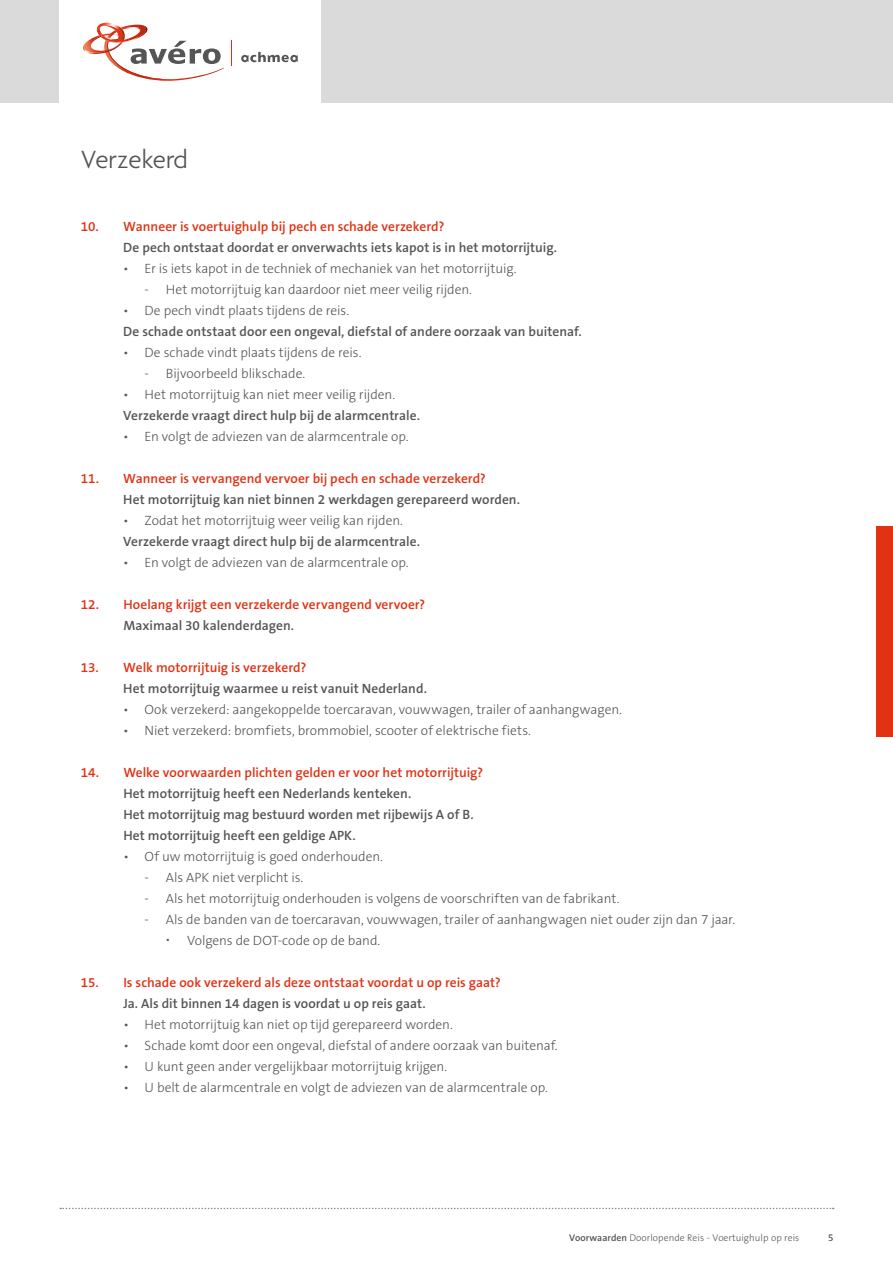
<style>
.page{position:relative;width:893px;height:1263px;background:#fff}
.page>*{position:absolute;margin:0;border:0;box-sizing:border-box;transform-origin:0 0}
.t1{font:300 27px "Agenda";color:#555}
.t2{font:300 13.5px/21px "The Sans B3";letter-spacing:-.005em;color:#555}
.t3{font:600 13.5px/21px "The Sans B6";letter-spacing:.005em;color:#555}
.t4{font:600 13.5px "The Sans B6";color:#e13214}
.t5{font:300 9.75px "The Sans B3";letter-spacing:.005em;color:#555}
.s1{font-family:"The Sans B6";font-weight:600}
</style>
<div class="page">
<div style="left:0;top:0;width:893px;height:103px;background:#dadada"></div>
<div style="left:60px;top:0;width:261px;height:103px;background:#fff"></div>
<svg style="left:241px;top:52px;width:57px;height:10px"></svg>
<svg style="left:83px;top:22px;width:141px;height:59px"></svg>
<svg style="left:231px;top:41px;width:1px;height:25px"></svg>
<svg style="left:60px;top:1208px;width:774px;height:1px"></svg>
<div style="left:876px;top:526px;width:17px;height:211px;background:#e13214"></div>
<h1 class="t1" style="left:81px;top:145px;width:109px">Verzekerd</h1>
<p class="t4" style="left:81px;top:219px;width:365px">10. Wanneer is voertuighulp bij pech en schade verzekerd?</p>
<p class="t3" style="left:123px;top:238px;width:435px">De pech ontstaat doordat er onverwachts iets kapot is in het motorrijtuig.</p>
<p class="t2" style="left:123px;top:259px;width:395px">• Er is iets kapot in de techniek of mechaniek van het motorrijtuig.</p>
<p class="t2" style="left:145px;top:280px;width:329px">- Het motorrijtuig kan daardoor niet meer veilig rijden.</p>
<p class="t2" style="left:123px;top:301px;width:227px">• De pech vindt plaats tijdens de reis.</p>
<p class="t3" style="left:123px;top:322px;width:460px">De schade ontstaat door een ongeval, diefstal of andere oorzaak van buitenaf.</p>
<p class="t2" style="left:123px;top:343px;width:240px">• De schade vindt plaats tijdens de reis.</p>
<p class="t2" style="left:145px;top:364px;width:162px">- Bijvoorbeeld blikschade.</p>
<p class="t2" style="left:123px;top:385px;width:273px">• Het motorrijtuig kan niet meer veilig rijden.</p>
<p class="t3" style="left:123px;top:406px;width:298px">Verzekerde vraagt direct hulp bij de alarmcentrale.</p>
<p class="t2" style="left:123px;top:427px;width:287px">• En volgt de adviezen van de alarmcentrale op.</p>
<p class="t4" style="left:81px;top:471px;width:407px">11. Wanneer is vervangend vervoer bij pech en schade verzekerd?</p>
<p class="t3" style="left:123px;top:490px;width:398px">Het motorrijtuig kan niet binnen 2 werkdagen gerepareerd worden.</p>
<p class="t2" style="left:123px;top:511px;width:281px">• Zodat het motorrijtuig weer veilig kan rijden.</p>
<p class="t3" style="left:123px;top:532px;width:298px">Verzekerde vraagt direct hulp bij de alarmcentrale.</p>
<p class="t2" style="left:123px;top:553px;width:287px">• En volgt de adviezen van de alarmcentrale op.</p>
<p class="t4" style="left:81px;top:597px;width:346px">12. Hoelang krijgt een verzekerde vervangend vervoer?</p>
<p class="t3" style="left:123px;top:616px;width:172px">Maximaal 30 kalenderdagen.</p>
<p class="t4" style="left:81px;top:660px;width:227px">13. Welk motorrijtuig is verzekerd?</p>
<p class="t3" style="left:123px;top:679px;width:305px">Het motorrijtuig waarmee u reist vanuit Nederland.</p>
<p class="t2" style="left:123px;top:700px;width:500px">• Ook verzekerd: aangekoppelde toercaravan, vouwwagen, trailer of aanhangwagen.</p>
<p class="t2" style="left:123px;top:721px;width:409px">• Niet verzekerd: bromfiets, brommobiel, scooter of elektrische fiets.</p>
<p class="t4" style="left:81px;top:765px;width:404px">14. Welke voorwaarden plichten gelden er voor het motorrijtuig?</p>
<p class="t3" style="left:123px;top:784px;width:352px">Het motorrijtuig heeft een Nederlands kenteken.<br>Het motorrijtuig mag bestuurd worden met rijbewijs A of B.<br>Het motorrijtuig heeft een geldige APK.</p>
<p class="t2" style="left:123px;top:847px;width:261px">• Of uw motorrijtuig is goed onderhouden.</p>
<p class="t2" style="left:145px;top:868px;width:160px">- Als APK niet verplicht is.</p>
<p class="t2" style="left:145px;top:889px;width:476px">- Als het motorrijtuig onderhouden is volgens de voorschriften van de fabrikant.</p>
<p class="t2" style="left:187px;top:910px;width:550px;text-indent:-43px">- Als de banden van de toercaravan, vouwwagen, trailer of aanhangwagen niet ouder zijn dan 7 jaar.<br>Volgens de DOT-code op de band.</p>
<p class="t4" style="left:81px;top:976px;width:422px">15. Is schade ook verzekerd als deze ontstaat voordat u op reis gaat?</p>
<p class="t3" style="left:123px;top:994px;width:304px">Ja. Als dit binnen 14 dagen is voordat u op reis gaat.</p>
<p class="t2" style="left:123px;top:1015px;width:331px">• Het motorrijtuig kan niet op tijd gerepareerd worden.</p>
<p class="t2" style="left:123px;top:1036px;width:436px">• Schade komt door een ongeval, diefstal of andere oorzaak van buitenaf.</p>
<p class="t2" style="left:123px;top:1057px;width:325px">• U kunt geen ander vergelijkbaar motorrijtuig krijgen.</p>
<p class="t2" style="left:123px;top:1078px;width:426px">• U belt de alarmcentrale en volgt de adviezen van de alarmcentrale op.</p>
<p class="t5" style="left:569px;top:1233px;width:232px"><span class="s1">Voorwaarden</span> Doorlopende Reis - Voertuighulp op reis</p>
<p class="t5" style="left:828px;top:1233px;width:7px">5</p>
</div>
